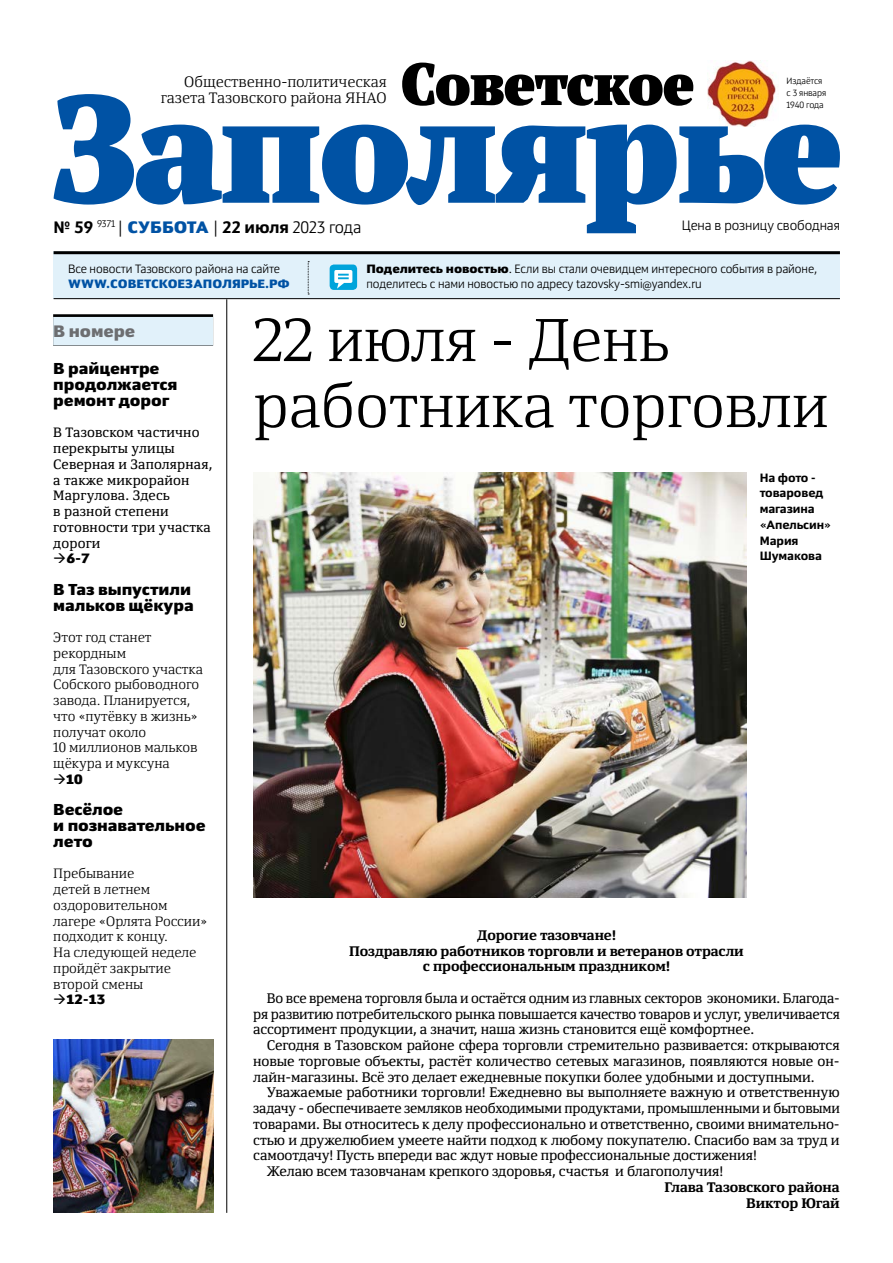
<style>
.page{position:relative;width:893px;height:1263px;background:#fff}
.page>*{position:absolute;margin:0;border:0;box-sizing:border-box;transform-origin:0 0}
.t1{font:300 60px/66px "Yefimov Serif";letter-spacing:-.005em;color:#000}
.t2{font:300 16.5px "Yefimov Sans";letter-spacing:-.005em;color:#000}
.t3{font:900 16.5px "Yefimov Sans";letter-spacing:-.005em;color:#6d6e71}
.t4{font:900 15.75px/15.8px "Yefimov Sans";letter-spacing:-.005em;color:#000}
.t5{font:300 15px/15.8px "Yefimov Serif";letter-spacing:-.005em;color:#000;text-align:right}
.t6{font:13.8px/15.8px "Yefimov Serif";letter-spacing:-.005em;color:#000;text-align:justify}
.t7{font:700 13.8px/15.8px "Yefimov Serif";letter-spacing:-.005em;color:#000;text-align:center}
.t8{font:300 13.5px/15.8px "Yefimov Serif";letter-spacing:-.005em;color:#000}
.t9{font:13.5px/15.8px "Yefimov Serif";letter-spacing:.015em;color:#000}
.t10{font:300 13.5px "Yefimov Sans";letter-spacing:-.005em;color:#000}
.t11{font:900 13.5px "Yefimov Sans";color:#000}
.t12{font:300 12px/15.8px "Yefimov Sans";letter-spacing:-.005em;color:#000}
.t13{font:700 12px/15.8px "Yefimov Sans";letter-spacing:-.005em;color:#000}
.t14{font:900 12px "Yefimov Sans";letter-spacing:.005em;color:#0052a4}
.t15{font:300 9px/12px "Yefimov Sans";letter-spacing:-.005em;color:#000}
.s1{font-weight:700}
.s2{font-weight:900;color:#0052a4}
.s3{font-weight:900}
</style>
<div class="page">
<div style="left:53px;top:314px;width:160px;height:32px;background:#060707"></div>
<div style="left:53px;top:317px;width:160px;height:28px;background:#e1f1fa"></div>
<div style="left:54px;top:251px;width:786px;height:47px;background:#e1f1fa"></div>
<hr style="left:54px;top:251px;width:786px;height:3px;background:#000">
<svg style="left:308px;top:261px;width:1px;height:34px"></svg>
<div style="left:330px;top:264px;width:27px;height:26px;background:#00a4db;border-radius:4px"></div>
<svg style="left:334px;top:270px;width:18px;height:19px"></svg>
<hr style="left:54px;top:298px;width:786px;height:1px;background:#000">
<img style="left:708px;top:61px;width:68px;height:33px">
<svg style="left:54px;top:94px;width:786px;height:139px"></svg>
<svg style="left:402px;top:63px;width:291px;height:43px"></svg>
<hr style="left:226px;top:299px;width:1px;height:914px;background:#000">
<img style="left:53px;top:1039px;width:160px;height:174px">
<img style="left:253px;top:472px;width:493px;height:426px">
<p class="t5" style="left:161px;top:74px;width:227px">Общественно-политическая газета Тазовского района ЯНАО</p>
<p class="t2" style="left:54px;top:217px;width:309px"><span class="s1">№ 59</span> <sup>9371</sup> | <span class="s2">СУББОТА</span> | <span class="s1">22 июля</span> 2023 года</p>
<p class="t15" style="left:786px;top:75px;width:41px">Издаётся с 3 января<br>1940 года</p>
<p class="t10" style="left:682px;top:218px;width:160px">Цена в розницу свободная</p>
<p class="t12" style="left:68px;top:260px;width:214px">Все новости Тазовского района на сайте</p>
<p class="t14" style="left:68px;top:276px;width:223px">WWW.СОВЕТСКОЕЗАПОЛЯРЬЕ.РФ</p>
<p class="t12" style="left:366px;top:260px;width:452px"><span class="s3">ПОДЕЛИТЕСЬ НОВОСТЬЮ</span>. Если вы стали очевидцем интересного события в районе, поделитесь с нами новостью по адресу tazovsky-smi@yandex.ru</p>
<p class="t3" style="left:53px;top:321px;width:84px">В НОМЕРЕ</p>
<p class="t4" style="left:53px;top:361px;width:126px">В РАЙЦЕНТРЕ<br>ПРОДОЛЖАЕТСЯ<br>РЕМОНТ ДОРОГ</p>
<p class="t9" style="left:53px;top:425px;width:161px">В Тазовском частично перекрыты улицы<br>Северная и Заполярная, а также микрорайон<br>Маргулова. Здесь<br>в разной степени готовности три участка дороги</p>
<p class="t11" style="left:53px;top:550px;width:38px">→6-7</p>
<p class="t4" style="left:53px;top:581px;width:142px">В ТАЗ ВЫПУСТИЛИ<br>МАЛЬКОВ ЩЁКУРА</p>
<p class="t8" style="left:53px;top:629px;width:151px">Этот год станет рекордным<br>для Тазовского участка<br>Собского рыбоводного завода. Планируется, что «путёвку в жизнь» получат около<br>10 миллионов мальков щёкура и муксуна</p>
<p class="t11" style="left:53px;top:770px;width:31px">→10</p>
<p class="t4" style="left:53px;top:802px;width:154px">ВЕСЁЛОЕ<br>И ПОЗНАВАТЕЛЬНОЕ<br>ЛЕТО</p>
<p class="t8" style="left:53px;top:866px;width:156px">Пребывание<br>детей в летнем оздоровительном лагере «Орлята России» подходит к концу.<br>На следующей неделе пройдёт закрытие второй смены</p>
<p class="t11" style="left:53px;top:991px;width:54px">→12-13</p>
<h1 class="t1" style="left:253px;top:307px;width:577px">22 июля - День работника торговли</h1>
<p class="t13" style="left:760px;top:470px;width:73px">На фото - товаровед магазина «Апельсин»<br>Мария<br>Шумакова</p>
<p class="t7" style="left:349px;top:927px;width:396px">Дорогие тазовчане!<br>Поздравляю работников торговли и ветеранов отрасли с профессиональным праздником!</p>
<p class="t6" style="left:253px;top:990px;width:588px;text-indent:14px">Во все времена торговля была и остаётся одним из главных секторов экономики. Благода&shy;ря развитию потребительского рынка повышается качество товаров и услуг, увеличивается ассортимент продукции, а значит, наша жизнь становится ещё комфортнее.</p>
<p class="t6" style="left:253px;top:1037px;width:588px;text-indent:14px">Сегодня в Тазовском районе сфера торговли стремительно развивается: открываются новые торговые объекты, растёт количество сетевых магазинов, появляются новые он&shy;лайн-магазины. Всё это делает ежедневные покупки более удобными и доступными.</p>
<p class="t6" style="left:267px;top:1084px;width:574px">Уважаемые работники торговли! Ежедневно вы выполняете важную и ответственную</p>
<p class="t6" style="left:253px;top:1100px;width:588px">задачу - обеспечиваете земляков необходимыми продуктами, промышленными и бытовыми</p>
<p class="t6" style="left:253px;top:1116px;width:588px">товарами. Вы относитесь к делу профессионально и ответственно, своими внимательно-</p>
<p class="t6" style="left:253px;top:1132px;width:588px">стью и дружелюбием умеете найти подход к любому покупателю. Спасибо вам за труд и</p>
<p class="t6" style="left:253px;top:1147px;width:505px">самоотдачу! Пусть впереди вас ждут новые профессиональные достижения!</p>
<p class="t6" style="left:267px;top:1163px;width:458px">Желаю всем тазовчанам крепкого здоровья, счастья и благополучия!</p>
<p class="t7" style="left:664px;top:1179px;width:177px;text-align:right">Глава Тазовского района<br>Виктор Югай</p>
</div>
